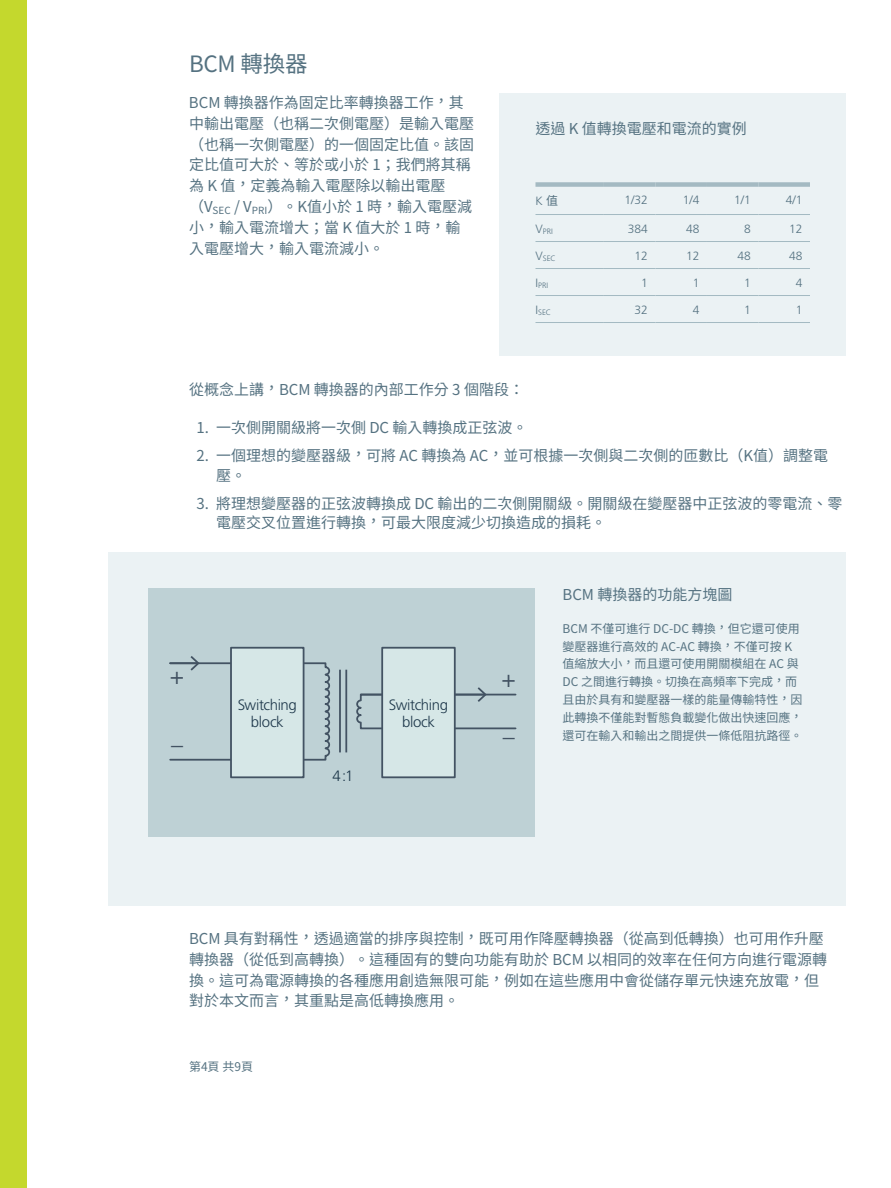
<style>
.page{position:relative;width:891px;height:1188px;background:#fff}
.page>*{position:absolute;margin:0;border:0;box-sizing:border-box;transform-origin:0 0}
.t1{font:300 24px "Frutiger LT Pro";color:#435363}
.P__Normal__10_14{font:22.5px "Noto Sans Hant";letter-spacing:-.01em;color:#557281}
.P__Normal__10_14-2{font:15px/20.9px "Noto Sans Hant";color:#557281}
.t2{font:300 15px/16.5px "Frutiger LT Pro";letter-spacing:-.025em;color:#1e384b;text-align:center}
.P__Small__8_12{font:15px "Noto Sans Hant";color:#557281}
.P__Small__8_12-2{font:12px/17.9px "Noto Sans Hant";color:#557281}
.P__Small__8_12-3{font:300 12px "Frutiger LT Pro";color:#557281}
.P__Normal__10_14-3{font:12px "Noto Sans Hant";color:#557281}
.P__Small__8_12-4{font:300 7.8px "Frutiger LT Pro";color:#557281}
.s1{font-family:"Noto Sans Hant";font-weight:400}
</style>
<div class="page">
<div style="left:0;top:0;width:27px;height:1188px;background:#c4d82d"></div>
<div style="left:500px;top:94px;width:346px;height:262px;background:#ebf2f4"></div>
<div style="left:536px;top:182px;width:68px;height:5px;background:#a4bac2"></div>
<div style="left:604px;top:182px;width:51px;height:5px;background:#a4bac2"></div>
<div style="left:655px;top:182px;width:52px;height:5px;background:#a4bac2"></div>
<div style="left:707px;top:182px;width:51px;height:5px;background:#a4bac2"></div>
<div style="left:758px;top:182px;width:52px;height:5px;background:#a4bac2"></div>
<hr style="left:536px;top:214px;width:68px;height:1px;background:#a4bac2">
<hr style="left:604px;top:214px;width:51px;height:1px;background:#a4bac2">
<hr style="left:655px;top:214px;width:52px;height:1px;background:#a4bac2">
<hr style="left:707px;top:214px;width:51px;height:1px;background:#a4bac2">
<hr style="left:758px;top:214px;width:52px;height:1px;background:#a4bac2">
<hr style="left:536px;top:241px;width:68px;height:1px;background:#a4bac2">
<hr style="left:604px;top:241px;width:51px;height:1px;background:#a4bac2">
<hr style="left:655px;top:241px;width:52px;height:1px;background:#a4bac2">
<hr style="left:707px;top:241px;width:51px;height:1px;background:#a4bac2">
<hr style="left:758px;top:241px;width:52px;height:1px;background:#a4bac2">
<hr style="left:536px;top:268px;width:68px;height:1px;background:#a4bac2">
<hr style="left:604px;top:268px;width:51px;height:1px;background:#a4bac2">
<hr style="left:655px;top:268px;width:52px;height:1px;background:#a4bac2">
<hr style="left:707px;top:268px;width:51px;height:1px;background:#a4bac2">
<hr style="left:758px;top:268px;width:52px;height:1px;background:#a4bac2">
<hr style="left:536px;top:295px;width:68px;height:1px;background:#a4bac2">
<hr style="left:604px;top:295px;width:51px;height:1px;background:#a4bac2">
<hr style="left:655px;top:295px;width:52px;height:1px;background:#a4bac2">
<hr style="left:707px;top:295px;width:51px;height:1px;background:#a4bac2">
<hr style="left:758px;top:295px;width:52px;height:1px;background:#a4bac2">
<hr style="left:536px;top:322px;width:68px;height:1px;background:#a4bac2">
<hr style="left:604px;top:322px;width:51px;height:1px;background:#a4bac2">
<hr style="left:655px;top:322px;width:52px;height:1px;background:#a4bac2">
<hr style="left:707px;top:322px;width:51px;height:1px;background:#a4bac2">
<hr style="left:758px;top:322px;width:52px;height:1px;background:#a4bac2">
<div style="left:108px;top:552px;width:738px;height:354px;background:#ebf2f4"></div>
<div style="left:148px;top:588px;width:388px;height:249px;background:#bed1d5"></div>
<hr style="left:339px;top:670px;width:2px;height:82px;background:#435363">
<hr style="left:345px;top:670px;width:2px;height:82px;background:#435363">
<svg style="left:356px;top:687px;width:161px;height:43px"></svg>
<svg style="left:169px;top:656px;width:161px;height:106px"></svg>
<div style="left:231px;top:648px;width:73px;height:129px;background:#d6e7e7"></div>
<div style="left:230px;top:647px;width:74px;height:131px;border:2px solid #435363"></div>
<div style="left:382px;top:648px;width:73px;height:129px;background:#d6e7e7"></div>
<div style="left:381px;top:647px;width:75px;height:131px;border:2px solid #435363"></div>
<p class="P__Normal__10_14" style="left:189px;top:51px;width:120px">BCM 轉換器</p>
<p class="P__Normal__10_14-2" style="left:189px;top:92px;width:287px">BCM 轉換器作為固定比率轉換器工作，其中輸出電壓（也稱二次側電壓）是輸入電壓（也稱一次側電壓）的一個固定比值。該固定比值可大於、等於或小於 1；我們將其稱為 K 值，定義為輸入電壓除以輸出電壓（V<sub>SEC</sub> / V<sub>PRI</sub>）。K值小於 1 時，輸入電壓減小，輸入電流增大；當 K 值大於 1 時，輸入電壓增大，輸入電流減小。</p>
<p class="P__Normal__10_14-2" style="left:536px;top:119px;width:213px">透過 K 值轉換電壓和電流的實例</p>
<p class="P__Small__8_12-3" style="left:536px;top:193px;width:24px">K <span class="s1">值</span></p>
<p class="P__Small__8_12-3" style="left:625px;top:193px;width:25px">1/32</p>
<p class="P__Small__8_12-3" style="left:683px;top:193px;width:18px">1/4</p>
<p class="P__Small__8_12-3" style="left:734px;top:193px;width:18px">1/1</p>
<p class="P__Small__8_12-3" style="left:786px;top:193px;width:18px">4/1</p>
<p class="P__Small__8_12-4" style="left:536px;top:227px;width:19px"><sup>V</sup>PRI</p>
<p class="P__Small__8_12-3" style="left:628px;top:221px;width:22px">384</p>
<p class="P__Small__8_12-3" style="left:686px;top:221px;width:15px">48</p>
<p class="P__Small__8_12-3" style="left:744px;top:221px;width:8px">8</p>
<p class="P__Small__8_12-3" style="left:789px;top:221px;width:15px">12</p>
<p class="P__Small__8_12-4" style="left:536px;top:254px;width:22px"><sup>V</sup>SEC</p>
<p class="P__Small__8_12-3" style="left:635px;top:248px;width:15px">12</p>
<p class="P__Small__8_12-3" style="left:686px;top:248px;width:15px">12</p>
<p class="P__Small__8_12-3" style="left:738px;top:248px;width:15px">48</p>
<p class="P__Small__8_12-3" style="left:789px;top:248px;width:15px">48</p>
<p class="P__Small__8_12-4" style="left:536px;top:281px;width:14px"><sup>I</sup>PRI</p>
<p class="P__Small__8_12-3" style="left:641px;top:275px;width:8px">1</p>
<p class="P__Small__8_12-3" style="left:693px;top:275px;width:8px">1</p>
<p class="P__Small__8_12-3" style="left:744px;top:275px;width:8px">1</p>
<p class="P__Small__8_12-3" style="left:796px;top:275px;width:8px">4</p>
<p class="P__Small__8_12-4" style="left:536px;top:308px;width:17px"><sup>I</sup>SEC</p>
<p class="P__Small__8_12-3" style="left:635px;top:302px;width:15px">32</p>
<p class="P__Small__8_12-3" style="left:693px;top:302px;width:8px">4</p>
<p class="P__Small__8_12-3" style="left:744px;top:302px;width:8px">1</p>
<p class="P__Small__8_12-3" style="left:796px;top:302px;width:8px">1</p>
<p class="P__Normal__10_14-2" style="left:189px;top:379px;width:337px">從概念上講，BCM 轉換器的內部工作分 3 個階段：</p>
<p class="P__Normal__10_14-2" style="left:197px;top:417px;width:333px">1. 一次側開關級將一次側 DC 輸入轉換成正弦波。</p>
<p class="P__Normal__10_14-2" style="left:216px;top:446px;width:614px;line-height:19.5px;text-indent:-19px">2. 一個理想的變壓器級，可將 AC 轉換為 AC，並可根據一次側與二次側的匝數比（K值）調整電壓。</p>
<p class="P__Normal__10_14-2" style="left:216px;top:494px;width:628px;line-height:19.5px;text-indent:-19px">3. 將理想變壓器的正弦波轉換成 DC 輸出的二次側開關級。開關級在變壓器中正弦波的零電流、零電壓交叉位置進行轉換，可最大限度減少切換造成的損耗。</p>
<p class="t1" style="left:170px;top:661px;width:16px">+</p>
<p class="t1" style="left:171px;top:731px;width:13px">–</p>
<p class="t2" style="left:238px;top:697px;width:61px">Switching block</p>
<p class="t2" style="left:389px;top:697px;width:61px">Switching block</p>
<p class="t2" style="left:332px;top:767px;width:22px">4:1</p>
<p class="t1" style="left:501px;top:665px;width:16px">+</p>
<p class="t1" style="left:503px;top:722px;width:13px">–</p>
<p class="P__Small__8_12" style="left:562px;top:586px;width:171px">BCM 轉換器的功能方塊圖</p>
<p class="P__Small__8_12-2" style="left:562px;top:620px;width:241px">BCM 不僅可進行 DC-DC 轉換，但它還可使用變壓器進行高效的 AC-AC 轉換，不僅可按 K值縮放大小，而且還可使用開關模組在 AC 與<br>DC 之間進行轉換。切換在高頻率下完成，而且由於具有和變壓器一樣的能量傳輸特性，因此轉換不僅能對暫態負載變化做出快速回應，還可在輸入和輸出之間提供一條低阻抗路徑。</p>
<p class="P__Normal__10_14-2" style="left:189px;top:929px;width:640px">BCM 具有對稱性，透過適當的排序與控制，既可用作降壓轉換器（從高到低轉換）也可用作升壓轉換器（從低到高轉換）。這種固有的雙向功能有助於 BCM 以相同的效率在任何方向進行電源轉換。這可為電源轉換的各種應用創造無限可能，例如在這些應用中會從儲存單元快速充放電，但對於本文而言，其重點是高低轉換應用。</p>
<p class="P__Normal__10_14-3" style="left:189px;top:1060px;width:66px">第4頁 共9頁</p>
</div>
